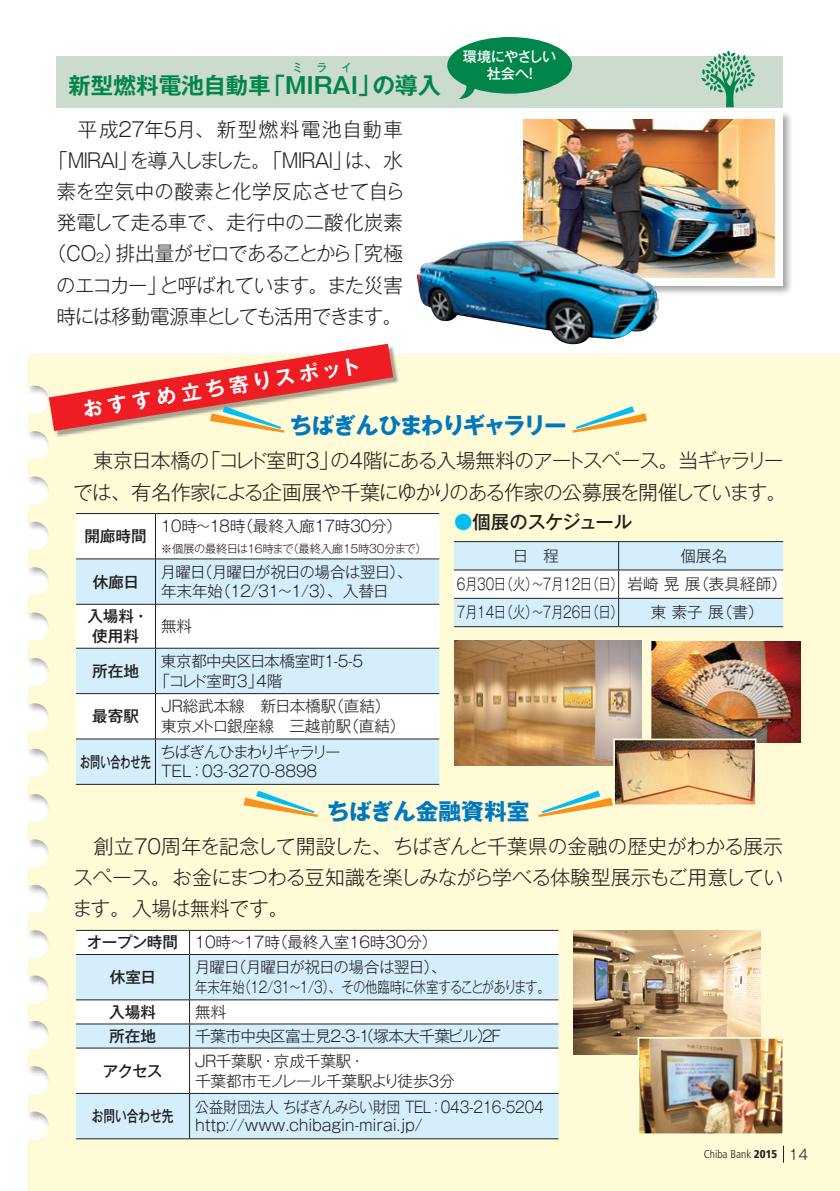
<style>
.page{position:relative;width:840px;height:1191px;background:#fff}
.page>*{position:absolute;margin:0;border:0;box-sizing:border-box;transform-origin:0 0}
.t1{font:700 22.6px "Gothic MB101 Pro De";color:#00854a}
.t2{font:700 22.6px "Gothic MB101 Pro";letter-spacing:-.075em;color:#0078c0}
.t3{font:700 22.6px "Gothic MB101 Pro";color:#0078c0}
.t4{font:300 19.8px/31.2px "Gothic MB101 Pro";letter-spacing:-.04em;color:#231f20;text-align:center}
.t5{font:300 19.8px/31.2px "Gothic MB101 Pro";letter-spacing:-.06em;color:#231f20}
.t6{font:700 19.8px "Gothic MB101 Pro De";color:#fff}
.t7{font:500 18.4px "Gothic MB101 Pro";letter-spacing:-.035em;color:#231f20}
.t8{font:300 15.6px/28.4px "Gothic MB101 Pro";letter-spacing:-.03em;color:#231f20}
.t9{font:300 15.6px/19.8px "Gothic MB101 Pro";letter-spacing:-.055em;color:#231f20}
.t10{font:300 15.6px/19.8px "Gothic MB101 Pro";letter-spacing:-.01em;color:#231f20}
.t11{font:300 15.6px/18.4px "Gothic MB101 Pro";letter-spacing:-.03em;color:#231f20;scale:.9 1}
.t12{font:500 15.6px/19.8px "Gothic MB101 Pro";color:#231f20;text-align:center}
.t13{font:300 15.6px/19.8px "Gothic MB101 Pro";letter-spacing:-.05em;color:#231f20}
.t14{font:300 15.6px "Gothic MB101 Pro";letter-spacing:-.175em;color:#231f20}
.t15{font:500 15.6px "Gothic MB101 Pro";color:#231f20;scale:.65 1}
.t16{font:500 15.6px "Gothic MB101 Pro";color:#231f20;scale:.75 1}
.t17{font:500 14.2px/17px "Gothic MB101 Pro";letter-spacing:-.04em;color:#fff;text-align:center}
.t18{font:300 11.4px "Gothic MB101 Pro";letter-spacing:-.035em;color:#231f20}
.t19{font:300 condensed 11.4px "Frutiger";color:#231f20}
.t20{font:700 11.4px "Gothic MB101 Pro De";color:#00854a}
.s1{font-size:11.6px}
.s2{color:#01bdf2}
.s3{font-weight:500}
.s4{font-weight:900}
.s5{font-family:"Gothic MB101 Pro";font-stretch:normal;font-size:14.2px}
</style>
<div class="page">
<div style="left:28px;top:354px;width:811px;height:837px;background:#fffbd6"></div>
<svg style="left:782px;top:1145px;width:1px;height:17px"></svg>
<div style="left:57px;top:57px;width:725px;height:51px;background:#cbdbce"></div>
<div style="left:50px;top:345px;width:349px;height:92px;background:#231f20;opacity:.4"></div>
<svg style="left:76px;top:514px;width:79px;height:44px"></svg>
<svg style="left:156px;top:514px;width:283px;height:44px"></svg>
<svg style="left:76px;top:559px;width:363px;height:225px;fill:#d4effb"></svg>
<hr style="left:76px;top:513px;width:79px;height:1px;background:#231f20">
<hr style="left:155px;top:513px;width:284px;height:1px;background:#231f20">
<hr style="left:76px;top:558px;width:79px;height:1px;background:#231f20">
<hr style="left:155px;top:558px;width:284px;height:1px;background:#231f20">
<hr style="left:155px;top:559px;width:1px;height:45px;background:#231f20">
<hr style="left:76px;top:604px;width:79px;height:1px;background:#231f20">
<hr style="left:155px;top:604px;width:284px;height:1px;background:#231f20">
<hr style="left:155px;top:604px;width:1px;height:44px;background:#231f20">
<hr style="left:76px;top:648px;width:79px;height:1px;background:#231f20">
<hr style="left:155px;top:648px;width:284px;height:1px;background:#231f20">
<hr style="left:155px;top:648px;width:1px;height:45px;background:#231f20">
<hr style="left:76px;top:693px;width:79px;height:1px;background:#231f20">
<hr style="left:155px;top:693px;width:284px;height:1px;background:#231f20">
<hr style="left:155px;top:694px;width:1px;height:44px;background:#231f20">
<hr style="left:76px;top:738px;width:79px;height:1px;background:#231f20">
<hr style="left:155px;top:738px;width:284px;height:1px;background:#231f20">
<hr style="left:155px;top:739px;width:1px;height:45px;background:#231f20">
<hr style="left:76px;top:784px;width:79px;height:1px;background:#231f20">
<hr style="left:155px;top:784px;width:284px;height:1px;background:#231f20">
<hr style="left:155px;top:514px;width:1px;height:44px;background:#231f20">
<svg style="left:190px;top:931px;width:368px;height:23px"></svg>
<svg style="left:76px;top:955px;width:482px;height:183px;fill:#d4effb"></svg>
<hr style="left:189px;top:930px;width:369px;height:1px;background:#231f20">
<hr style="left:189px;top:954px;width:369px;height:1px;background:#231f20">
<hr style="left:189px;top:999px;width:369px;height:1px;background:#231f20">
<hr style="left:189px;top:1023px;width:369px;height:1px;background:#231f20">
<hr style="left:189px;top:1047px;width:369px;height:1px;background:#231f20">
<hr style="left:76px;top:1093px;width:113px;height:1px;background:#231f20">
<hr style="left:189px;top:1093px;width:369px;height:1px;background:#231f20">
<hr style="left:189px;top:1093px;width:1px;height:45px;background:#231f20">
<hr style="left:76px;top:1138px;width:113px;height:1px;background:#231f20">
<hr style="left:189px;top:1138px;width:369px;height:1px;background:#231f20">
<svg style="left:76px;top:930px;width:114px;height:163px"></svg>
<hr style="left:454px;top:626px;width:164px;height:1px;background:#231f20">
<hr style="left:618px;top:626px;width:164px;height:1px;background:#231f20">
<svg style="left:454px;top:541px;width:328px;height:85px"></svg>
<div style="left:514px;top:110px;width:278px;height:186px;background:#231f20;opacity:.4"></div>
<div style="left:516px;top:113px;width:266px;height:173px;background:#fff"></div>
<img style="left:523px;top:120px;width:251px;height:157px">
<img style="left:416px;top:240px;width:244px;height:105px">
<img style="left:573px;top:930px;width:187px;height:124px">
<img style="left:454px;top:641px;width:187px;height:124px">
<img style="left:650px;top:641px;width:149px;height:102px">
<img style="left:616px;top:741px;width:137px;height:62px">
<div style="left:613px;top:738px;width:143px;height:68px;border:2px solid #fffbd6"></div>
<div style="left:447px;top:37px;width:124px;height:57px;background:#00854a;border-radius:50%"></div>
<svg style="left:459px;top:83px;width:16px;height:16px"></svg>
<img style="left:640px;top:1040px;width:140px;height:92px">
<div style="left:637px;top:1037px;width:146px;height:98px;border:2px solid #fffbd6"></div>
<svg style="left:49px;top:344px;width:344px;height:89px;background:#f19f8f"></svg>
<svg style="left:243px;top:790px;width:75px;height:27px;background:#dfe0b6"></svg>
<svg style="left:572px;top:406px;width:74px;height:27px;background:#dfe0b6"></svg>
<svg style="left:538px;top:790px;width:74px;height:27px;background:#dfe0b6"></svg>
<svg style="left:700px;top:50px;width:54px;height:57px"></svg>
<p class="t20" style="left:292px;top:59px;width:62px">ミライ</p>
<p class="t1" style="left:299px;top:66px;width:143px">ＩＲＡＩ」の導入</p>
<p class="t4" style="left:47px;top:111px;width:359px">　平成27年5月、新型燃料電池自動車「ＭＩＲＡＩ」を導入しました。「ＭＩＲＡＩ」は、水素を空気中の酸素と化学反応させて自ら発電して走る車で、走行中の二酸化炭素（ＣＯ<span class="s1">2</span>）排出量がゼロであることから「究極のエコカー」と呼ばれています。また災害時には移動電源車としても活用できます。</p>
<p class="t1" style="left:68px;top:66px;width:240px">新型燃料電池自動車「Ｍ</p>
<p class="t17" style="left:462px;top:46px;width:95px">環境にやさしい社会へ！</p>
<p class="t6" style="left:81px;top:393px;width:282px;rotate:-9deg">おすすめ立ち寄りスポット</p>
<p class="t2" style="left:289px;top:406px;width:279px">ちばぎんひまわりギャラリー</p>
<p class="t5" style="left:73px;top:442px;width:714px">　東京日本橋の「コレド室町3」の4階にある入場無料のアートスペース。当ギャラリーでは、有名作家による企画展や千葉にゆかりのある作家の公募展を開催しています。</p>
<p class="t12" style="left:84px;top:524px;width:64px">開廊時間</p>
<p class="t14" style="left:161px;top:513px;width:242px">1０時～１８時（最終入廊１７時３０分）</p>
<p class="t18" style="left:161px;top:539px;width:267px">※個展の最終日は16時まで（最終入廊15時30分まで）</p>
<p class="t12" style="left:93px;top:570px;width:48px">休廊日</p>
<p class="t9" style="left:160px;top:559px;width:253px">月曜日（月曜日が祝日の場合は翌日）、年末年始（１２/３１～１/３）、入替日</p>
<p class="t12" style="left:87px;top:604px;width:63px">入場料・使用料</p>
<p class="t8" style="left:161px;top:610px;width:33px">無料</p>
<p class="t12" style="left:92px;top:659px;width:48px">所在地</p>
<p class="t13" style="left:154px;top:649px;width:210px;text-indent:6px">東京都中央区日本橋室町1-5-5「コレド室町３」４階</p>
<p class="t12" style="left:92px;top:704px;width:48px">最寄駅</p>
<p class="t10" style="left:161px;top:694px;width:246px">JR総武本線　新日本橋駅（直結）東京メトロ銀座線　三越前駅（直結）</p>
<p class="t15" style="left:80px;top:748px;width:110px">お問い合わせ先</p>
<p class="t8" style="left:160px;top:741px;width:182px;line-height:18.4px">ちばぎんひまわりギャラリー<br>TEL：03-3270-8898</p>
<p class="t7" style="left:454px;top:507px;width:180px"><span class="s2">●</span>個展のスケジュール</p>
<p class="t8" style="left:512px;top:539px;width:48px">日　程</p>
<p class="t8" style="left:456px;top:539px;width:331px;text-indent:223px">個展名<br>6月30日（火）～7月12日（日）岩崎 晃 展（表具経師）<br>7月14日（火）～7月26日（日）</p>
<p class="t8" style="left:650px;top:596px;width:114px">東 素子 展（書）</p>
<p class="t3" style="left:327px;top:792px;width:204px">ちばぎん金融資料室</p>
<p class="t4" style="left:72px;top:828px;width:712px;text-align:justify">　創立70周年を記念して開設した、ちばぎんと千葉県の金融の歴史がわかる展示スペース。お金にまつわる豆知識を楽しみながら学べる体験型展示もご用意しています。入場は無料です。</p>
<p class="t8" style="left:87px;top:926px;width:352px"><span class="s3">オープン時間</span> 10時～17時（最終入室16時30分）</p>
<p class="t12" style="left:110px;top:965px;width:48px">休室日</p>
<p class="t9" style="left:194px;top:955px;width:356px">月曜日（月曜日が祝日の場合は翌日）、<br>年末年始（12/31～1/3）、その他臨時に休室することがあります。</p>
<p class="t12" style="left:109px;top:1000px;width:48px">入場料</p>
<p class="t8" style="left:195px;top:995px;width:33px">無料</p>
<p class="t12" style="left:109px;top:1024px;width:48px">所在地</p>
<p class="t8" style="left:195px;top:1019px;width:310px">千葉市中央区富士見2-3-1（塚本大千葉ビル）2Ｆ</p>
<p class="t12" style="left:103px;top:1059px;width:61px">アクセス</p>
<p class="t10" style="left:192px;top:1048px;width:263px">ＪＲ千葉駅・京成千葉駅・<br>千葉都市モノレール千葉駅より徒歩3分</p>
<p class="t16" style="left:92px;top:1103px;width:110px">お問い合わせ先</p>
<p class="t11" style="left:195px;top:1095px;width:389px">公益財団法人 ちばぎんみらい財団 ＴＥＬ：043-216-5204 http://www.chibagin-mirai.jp/</p>
<p class="t19" style="left:703px;top:1147px;width:106px">Chiba Bank <span class="s4">2015</span> <span class="s5">14</span></p>
</div>
